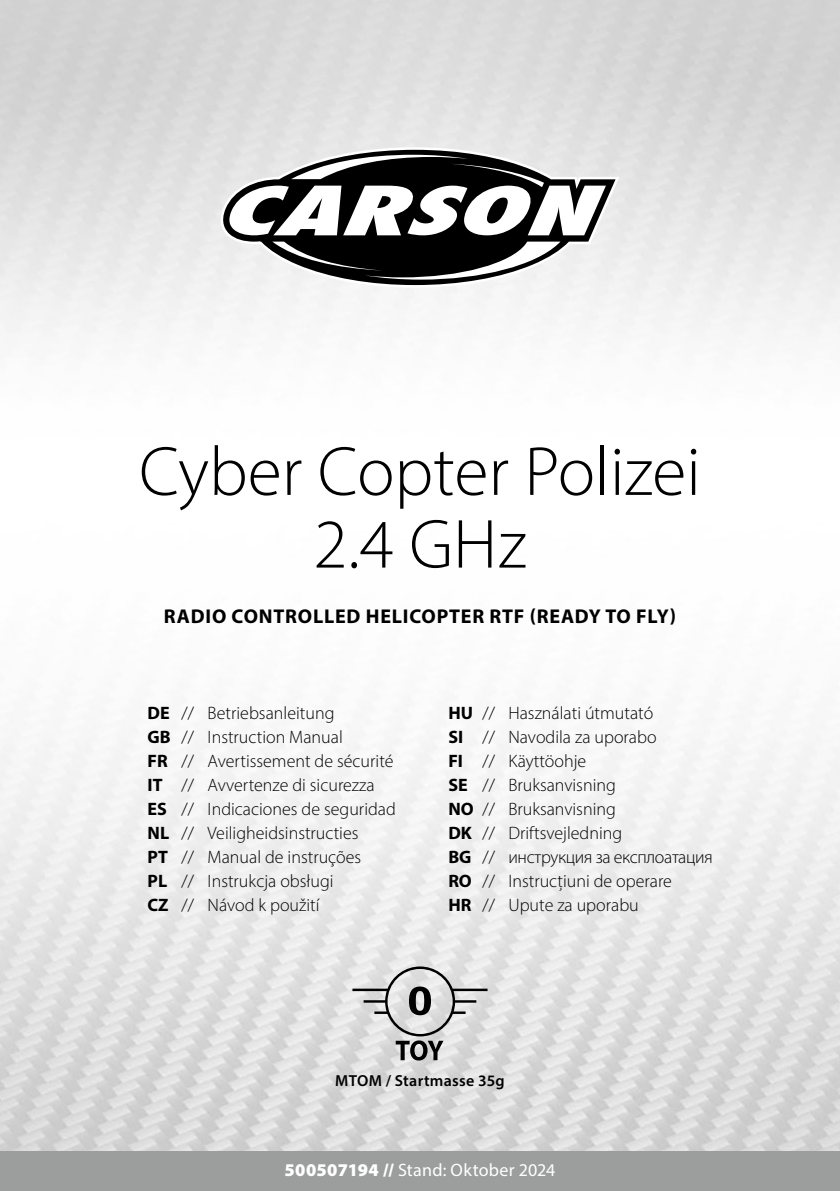
<style>
.page{position:relative;width:840px;height:1191px;background:#fff}
.page>*{position:absolute;margin:0;border:0;box-sizing:border-box;transform-origin:0 0}
.t1{font:300 70px/72.6px "Myriad Pro";color:#000;text-align:center}
.t2{font:700 20px "Myriad Pro";letter-spacing:.04em;color:#000}
.t3{font:300 18px/24px "Myriad Pro";color:#000}
.t4{font:18px "Myriad Pro";letter-spacing:.015em;color:#fff}
.t5{font:600 16px "Myriad Pro";letter-spacing:.015em;color:#000}
.s1{font-weight:700}
.s2{font-weight:900}
</style>
<div class="page">
<img style="left:0;top:0;width:839px;height:1151px">
<div style="left:0;top:1151px;width:839px;height:40px;background:#9c9d9d"></div>
<svg style="left:220px;top:147px;width:399px;height:140px;fill:#eaeaea"></svg>
<svg style="left:220px;top:150px;width:395px;height:135px;fill:#e9e9e9"></svg>
<svg style="left:228px;top:155px;width:377px;height:125px"></svg>
<svg style="left:352px;top:966px;width:135px;height:94px;background:#c3c3c3"></svg>
<h1 class="t1" style="left:139px;top:434px;width:563px">Cyber Copter Polizei<br>2.4 GHz</h1>
<p class="t2" style="left:164px;top:603px;width:513px">RADIO CONTROLLED HELICOPTER RTF (READY TO FLY)</p>
<p class="t3" style="left:147px;top:700px;width:250px"><span class="s1">DE</span> // Betriebsanleitung<br><span class="s1">GB</span> // Instruction Manual<br><span class="s1">FR</span> // Avertissement de sécurité<br><span class="s1">IT</span> // Avvertenze di sicurezza<br><span class="s1">ES</span> // Indicaciones de seguridad<br><span class="s1">NL</span> // Veiligheidsinstructies<br><span class="s1">PT</span> // Manual de instruções<br><span class="s1">PL</span> // Instrukcja obsługi<br><span class="s1">CZ</span> // Návod k použití</p>
<p class="t3" style="left:448px;top:700px;width:266px"><span class="s1">HU</span> // Használati útmutató<br><span class="s1">SI</span> // Navodila za uporabo<br><span class="s1">FI</span> // Käyttöohje<br><span class="s1">SE</span> // Bruksanvisning<br><span class="s1">NO</span> // Bruksanvisning<br><span class="s1">DK</span> // Driftsvejledning<br><span class="s1">BG</span> // инструкция за експлоатация<br><span class="s1">RO</span> // Instrucțiuni de operare<br><span class="s1">HR</span> // Upute za uporabu</p>
<p class="t5" style="left:335px;top:1070px;width:171px">MTOM / Startmasse 35g</p>
<p class="t4" style="left:284px;top:1159px;width:272px"><span class="s2">500507194 //</span> Stand: Oktober 2024</p>
</div>
